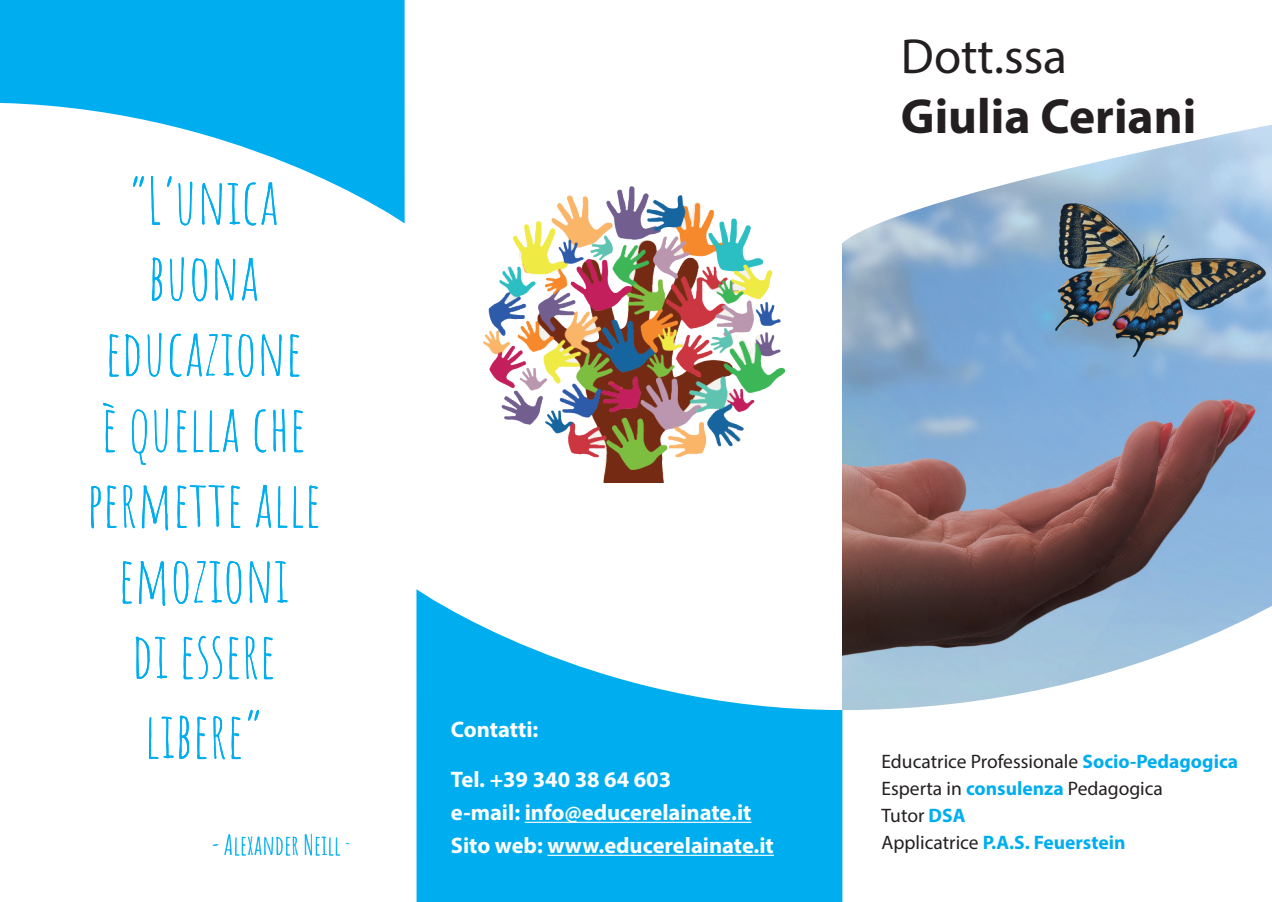
<style>
.page{position:relative;width:1272px;height:902px;background:#fff}
.page>*{position:absolute;margin:0;border:0;box-sizing:border-box;transform-origin:0 0}
.t1{font:63px/76.2px "Amatic SC";color:#00aeef;text-align:center}
.t2{font:700 49.5px "Myriad Pro";color:#231f20}
.t3{font:49.5px "Myriad Pro";color:#231f20}
.t4{font:27.15px "Amatic SC";color:#00aeef}
.t5{font:700 22.5px/33px "Myriad Pro";color:#fff}
.t6{font:19.5px/27px "Myriad Pro";color:#231f20}
.s1{font-weight:700;color:#00aeef}
</style>
<div class="page">
<img style="left:842px;top:301px;width:429px;height:266px">
<svg style="left:842px;top:125px;width:429px;height:176px"></svg>
<svg style="left:842px;top:567px;width:429px;height:334px"></svg>
<img style="left:483px;top:187px;width:301px;height:296px">
<svg style="left:416px;top:589px;width:426px;height:312px;fill:#00aeef"></svg>
<svg style="left:0;top:0;width:404px;height:223px;fill:#00aeef"></svg>
<hr style="left:524px;top:821px;width:227px;height:1px;background:#fff">
<hr style="left:547px;top:854px;width:227px;height:1px;background:#fff">
<h1 class="t1" style="left:86px;top:159px;width:236px">“L’unica buona educazione<br>è quella che permette alle emozioni<br>di essere libere”</h1>
<h3 class="t4" style="left:212px;top:825px;width:140px">- Alexander Neill <sup>-</sup></h3>
<p class="t5" style="left:451px;top:712px;width:89px">Contatti:</p>
<p class="t5" style="left:451px;top:762px;width:324px">Tel. +39 340 38 64 603<br>e-mail: info@educerelainate.it<br>Sito web: www.educerelainate.it</p>
<h2 class="t3" style="left:900px;top:26px;width:168px">Dott.ssa</h2>
<h2 class="t2" style="left:900px;top:84px;width:297px">Giulia Ceriani</h2>
<p class="t6" style="left:881px;top:747px;width:358px">Educatrice Professionale <span class="s1">Socio-Pedagogica<br></span>Esperta in <span class="s1">consulenza</span> Pedagogica<br>Tutor <span class="s1">DSA<br></span>Applicatrice <span class="s1">P.A.S. Feuerstein</span></p>
</div>
